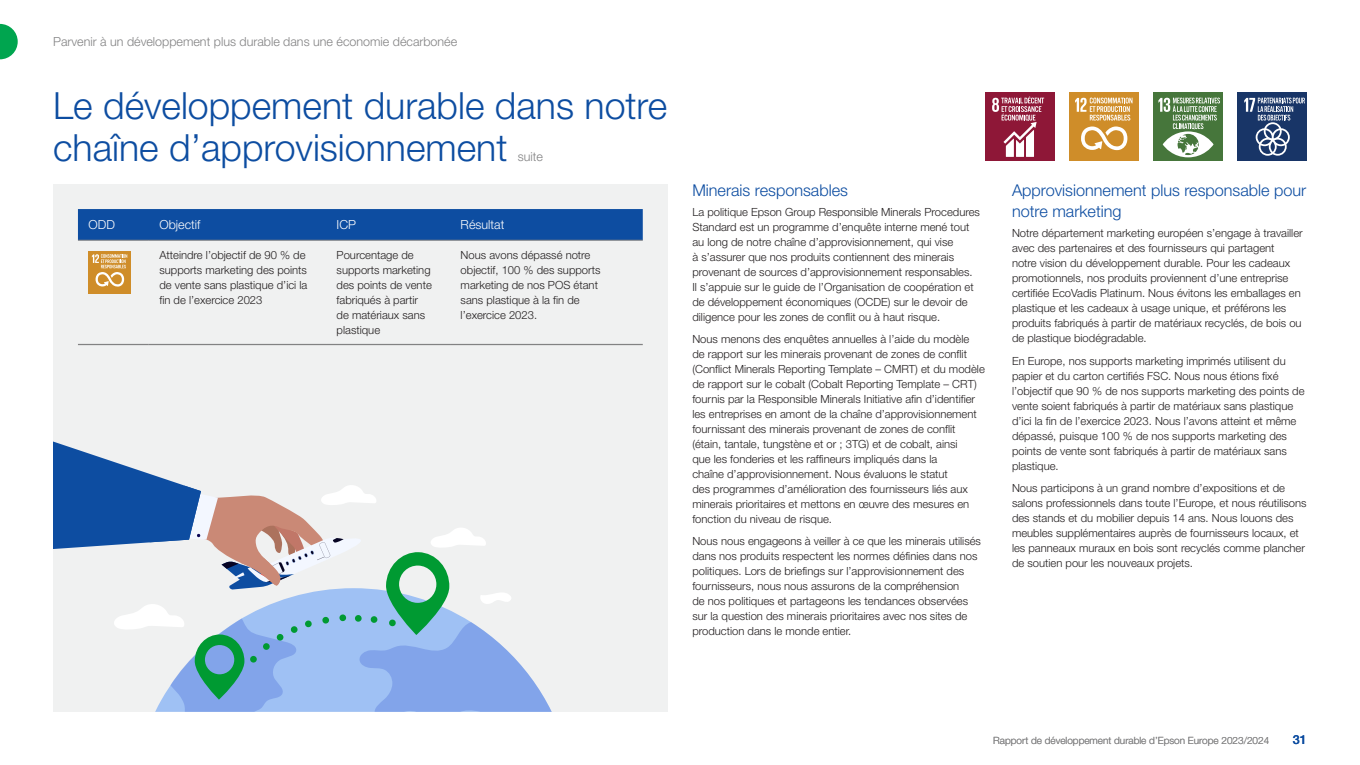
<style>
.page{position:relative;width:1360px;height:765px;background:#fff}
.page>*{position:absolute;margin:0;border:0;box-sizing:border-box;transform-origin:0 0}
.H1-continued{font:300 37.5px/42.5px "Helvetica Neue LT Std";color:#0d4da1}
.t1{font:300 16.25px/21.2px "Helvetica Neue LT Std";color:#0d4da1}
.H1-continued-2{font:300 12.5px "Helvetica Neue LT Std";color:#828283}
.t2{font:300 12.5px "Helvetica Neue LT Std";color:#fff}
.t3{font:500 12.5px "Helvetica Neue LT Std";color:#0d4da1}
.body{font:300 11.25px/15px "Helvetica Neue LT Std";color:#231f20}
.t4{font:300 10px "Helvetica Neue LT Std";color:#828283}
</style>
<div class="page">
<div style="left:1238px;top:92px;width:69px;height:69px;background:#183567"></div>
<svg style="left:1244px;top:98px;width:61px;height:58px"></svg>
<div style="left:1154px;top:92px;width:69px;height:69px;background:#46763b"></div>
<svg style="left:1158px;top:98px;width:62px;height:59px"></svg>
<div style="left:1070px;top:92px;width:69px;height:69px;background:#cf8d29"></div>
<svg style="left:1081px;top:127px;width:46px;height:23px"></svg>
<svg style="left:1075px;top:98px;width:57px;height:23px"></svg>
<div style="left:986px;top:92px;width:69px;height:69px;background:#8e1737"></div>
<svg style="left:992px;top:96px;width:52px;height:61px"></svg>
<div style="left:53px;top:184px;width:615px;height:528px;background:#f0f1f1"></div>
<div style="left:78px;top:209px;width:565px;height:31px;background:#0d4da1"></div>
<hr style="left:78px;top:344px;width:71px;height:1px;background:#828283">
<hr style="left:149px;top:344px;width:177px;height:1px;background:#828283">
<hr style="left:326px;top:344px;width:124px;height:1px;background:#828283">
<hr style="left:450px;top:344px;width:193px;height:1px;background:#828283">
<hr style="left:78px;top:240px;width:71px;height:1px;background:#828283">
<hr style="left:149px;top:240px;width:177px;height:1px;background:#828283">
<hr style="left:326px;top:240px;width:124px;height:1px;background:#828283">
<hr style="left:450px;top:240px;width:193px;height:1px;background:#828283">
<div style="left:89px;top:251px;width:42px;height:42px;background:#cf8d29"></div>
<svg style="left:92px;top:254px;width:35px;height:33px"></svg>
<svg style="left:53px;top:441px;width:499px;height:271px"></svg>
<svg style="left:0;top:24px;width:18px;height:35px"></svg>
<p class="H1-continued-2" style="left:53px;top:34px;width:406px">Parvenir à un développement plus durable dans une économie décarbonée</p>
<p class="H1-continued" style="left:53px;top:84px;width:616px">Le développement durable dans notre chaîne d’approvisionnement</p>
<p class="H1-continued-2" style="left:518px;top:149px;width:27px">suite</p>
<p class="t2" style="left:89px;top:217px;width:28px">ODD</p>
<p class="t2" style="left:159px;top:217px;width:42px">Objectif</p>
<p class="t2" style="left:337px;top:217px;width:21px">ICP</p>
<p class="t2" style="left:461px;top:217px;width:45px">Résultat</p>
<p class="body" style="left:159px;top:247px;width:149px">Atteindre l’objectif de 90 % de supports marketing des points de vente sans plastique d’ici la fin de l’exercice 2023</p>
<p class="body" style="left:337px;top:247px;width:97px">Pourcentage de supports marketing des points de vente fabriqués à partir de matériaux sans plastique</p>
<p class="body" style="left:461px;top:247px;width:141px">Nous avons dépassé notre objectif, 100 % des supports marketing de nos POS étant sans plastique à la fin de l’exercice 2023.</p>
<h2 class="t1" style="left:692px;top:179px;width:157px">Minerais responsables</h2>
<p class="body" style="left:692px;top:204px;width:289px">La politique Epson Group Responsible Minerals Procedures Standard est un programme d’enquête interne mené tout au long de notre chaîne d’approvisionnement, qui vise<br>à s’assurer que nos produits contiennent des minerais provenant de sources d’approvisionnement responsables.<br>Il s’appuie sur le guide de l’Organisation de coopération et de développement économiques (OCDE) sur le devoir de diligence pour les zones de conflit ou à haut risque.</p>
<p class="body" style="left:692px;top:332px;width:294px">Nous menons des enquêtes annuelles à l’aide du modèle<br>de rapport sur les minerais provenant de zones de conflit (Conflict Minerals Reporting Template – CMRT) et du modèle de rapport sur le cobalt (Cobalt Reporting Template – CRT) fournis par la Responsible Minerals Initiative afin d’identifier les entreprises en amont de la chaîne d’approvisionnement fournissant des minerais provenant de zones de conflit (étain, tantale, tungstène et or ; 3TG) et de cobalt, ainsi<br>que les fonderies et les raffineurs impliqués dans la<br>chaîne d’approvisionnement. Nous évaluons le statut<br>des programmes d’amélioration des fournisseurs liés aux minerais prioritaires et mettons en œuvre des mesures en fonction du niveau de risque.</p>
<p class="body" style="left:692px;top:534px;width:290px">Nous nous engageons à veiller à ce que les minerais utilisés dans nos produits respectent les normes définies dans nos politiques. Lors de briefings sur l’approvisionnement des fournisseurs, nous nous assurons de la compréhension<br>de nos politiques et partageons les tendances observées sur la question des minerais prioritaires avec nos sites de production dans le monde entier.</p>
<h2 class="t1" style="left:1012px;top:179px;width:296px">Approvisionnement plus responsable pour notre marketing</h2>
<p class="body" style="left:1012px;top:226px;width:292px">Notre département marketing européen s’engage à travailler avec des partenaires et des fournisseurs qui partagent<br>notre vision du développement durable. Pour les cadeaux promotionnels, nos produits proviennent d’une entreprise certifiée EcoVadis Platinum. Nous évitons les emballages en plastique et les cadeaux à usage unique, et préférons les produits fabriqués à partir de matériaux recyclés, de bois ou de plastique biodégradable.</p>
<p class="body" style="left:1012px;top:353px;width:294px">En Europe, nos supports marketing imprimés utilisent du papier et du carton certifiés FSC. Nous nous étions fixé l’objectif que 90 % de nos supports marketing des points de vente soient fabriqués à partir de matériaux sans plastique d’ici la fin de l’exercice 2023. Nous l’avons atteint et même dépassé, puisque 100 % de nos supports marketing des points de vente sont fabriqués à partir de matériaux sans plastique.</p>
<p class="body" style="left:1012px;top:480px;width:296px">Nous participons à un grand nombre d’expositions et de salons professionnels dans toute l’Europe, et nous réutilisons des stands et du mobilier depuis 14 ans. Nous louons des meubles supplémentaires auprès de fournisseurs locaux, et les panneaux muraux en bois sont recyclés comme plancher de soutien pour les nouveaux projets.</p>
<p class="t4" style="left:993px;top:734px;width:278px">Rapport de développement durable d’Epson Europe 2023/2024</p>
<p class="t3" style="left:1293px;top:732px;width:15px">31</p>
</div>
